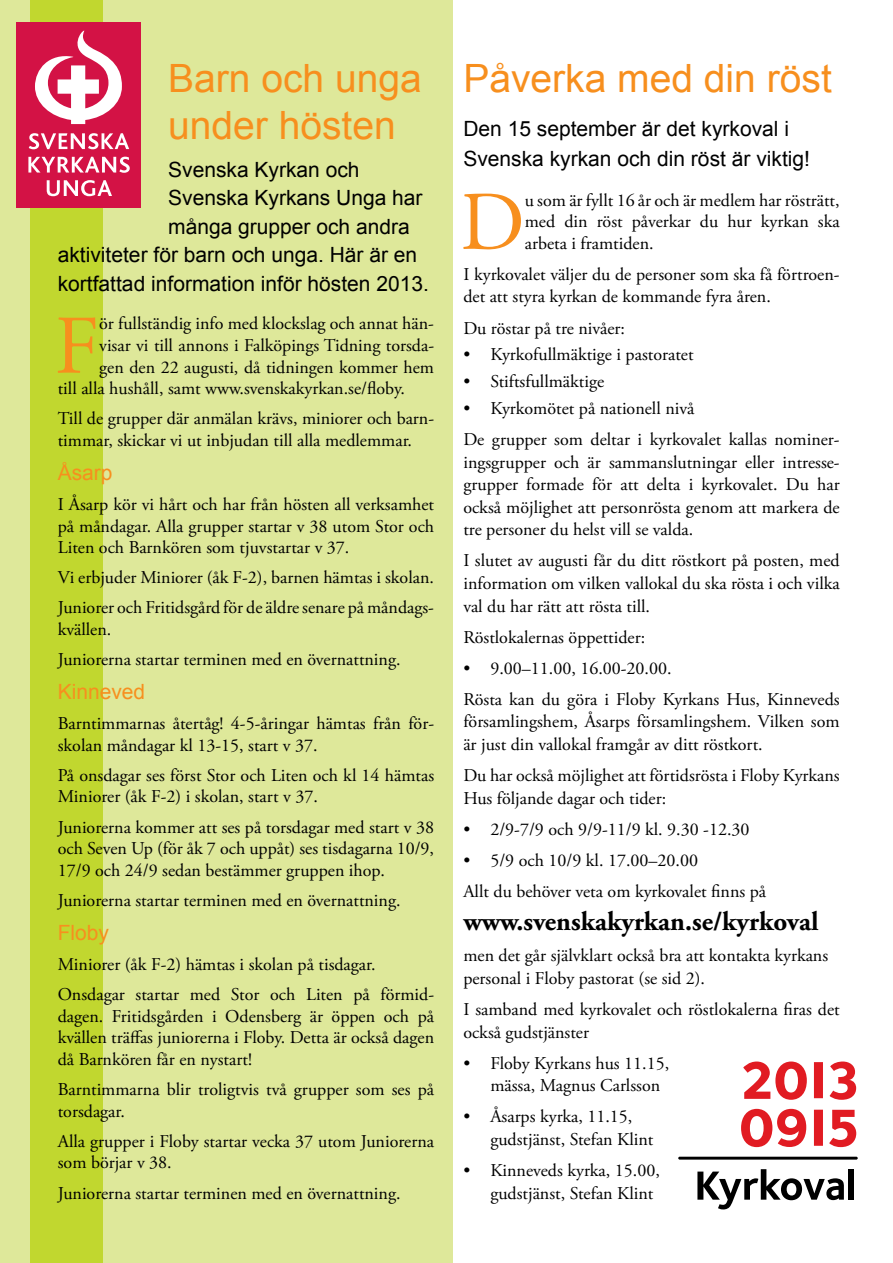
<style>
.page{position:relative;width:893px;height:1263px;background:#fff}
.page>*{position:absolute;margin:0;border:0;box-sizing:border-box;transform-origin:0 0}
.t1{font:83.1px "Adobe Garamond Pro";color:#f78f1e}
.t2{font:39px/46.8px "Arial";color:#f78f1e}
.t3{font:700 27px "Adobe Garamond Pro";color:#000}
.t4{font:21px/29.5px "Arial";color:#000}
.t5{font:21px "Arial";color:#f78f1e}
.t6{font:18px/21.6px "Adobe Garamond Pro";color:#000}
.t7{font:18px/22.5px "Adobe Garamond Pro";letter-spacing:-.02em;color:#000}
</style>
<div class="page">
<div style="left:0;top:0;width:452px;height:1263px;background:#dee89a"></div>
<svg style="left:743px;top:1061px;width:64px;height:39px"></svg>
<div style="left:814px;top:1110px;width:9px;height:36px;background:#e11b22"></div>
<div style="left:814px;top:1062px;width:9px;height:36px;background:#e11b22"></div>
<svg style="left:830px;top:1061px;width:26px;height:39px"></svg>
<svg style="left:741px;top:1109px;width:65px;height:38px"></svg>
<svg style="left:829px;top:1110px;width:27px;height:37px"></svg>
<svg style="left:697px;top:1169px;width:147px;height:40px"></svg>
<div style="left:848px;top:1169px;width:5px;height:31px;background:#000"></div>
<hr style="left:678px;top:1157px;width:180px;height:2px;background:#000">
<div style="left:31px;top:0;width:72px;height:1263px;background:#c1d72f"></div>
<div style="left:17px;top:22px;width:124px;height:185px;background:#d31245"></div>
<svg style="left:29px;top:133px;width:100px;height:16px"></svg>
<svg style="left:28px;top:157px;width:102px;height:16px"></svg>
<svg style="left:47px;top:180px;width:65px;height:16px"></svg>
<svg style="left:35px;top:30px;width:87px;height:94px"></svg>
<h2 class="t2" style="left:168px;top:55px;width:255px">Barn och unga under hösten</h2>
<h2 class="t2" style="left:463px;top:55px;width:370px">Påverka med din röst</h2>
<p class="t4" style="left:463px;top:115px;width:348px">Den 15 september är det kyrkoval i<br>Svenska kyrkan och din röst är viktig!</p>
<h1 class="t1" style="left:460px;top:173px;width:66px">D</h1>
<p class="t6" style="left:525px;top:190px;width:316px;text-align:justify">u som är fyllt 16 år och är medlem har rösträtt, med din röst påverkar du hur kyrkan ska arbeta i framtiden.</p>
<p class="t6" style="left:463px;top:263px;width:378px;line-height:22.5px">I kyrkovalet väljer du de personer som ska få förtroen&shy;det att styra kyrkan de kommande fyra åren.</p>
<p class="t6" style="left:463px;top:318px;width:163px">Du röstar på tre nivåer:</p>
<p class="t6" style="left:463px;top:344px;width:232px">• Kyrkofullmäktige i pastoratet</p>
<p class="t6" style="left:463px;top:371px;width:142px">• Stiftsfullmäktige</p>
<p class="t6" style="left:463px;top:393px;width:378px;line-height:31px">• Kyrkomötet på nationell nivå<br>De grupper som deltar i kyrkovalet kallas nominer-</p>
<p class="t6" style="left:463px;top:451px;width:378px;line-height:22.5px;text-align:justify">ingsgrupper och är sammanslutningar eller intresse&shy;grupper formade för att delta i kyrkovalet. Du har också möjlighet att personrösta genom att markera de tre personer du helst vill se valda.</p>
<p class="t6" style="left:463px;top:550px;width:378px;line-height:22.5px;text-align:justify">I slutet av augusti får du ditt röstkort på posten, med information om vilken vallokal du ska rösta i och vilka val du har rätt att rösta till.</p>
<p class="t6" style="left:463px;top:627px;width:183px">Röstlokalernas öppettider:</p>
<p class="t6" style="left:463px;top:653px;width:378px;line-height:31px">• 9.00–11.00, 16.00-20.00.<br>Rösta kan du göra i Floby Kyrkans Hus, Kinneveds</p>
<p class="t6" style="left:463px;top:711px;width:378px;line-height:22.5px">församlingshem, Åsarps församlingshem. Vilken som är just din vallokal framgår av ditt röstkort.</p>
<p class="t6" style="left:463px;top:765px;width:378px;line-height:22.5px">Du har också möjlighet att förtidsrösta i Floby Kyrkans<br>Hus följande dagar och tider:</p>
<p class="t6" style="left:463px;top:819px;width:288px">• 2/9-7/9 och 9/9-11/9 kl. 9.30 -12.30</p>
<p class="t6" style="left:463px;top:845px;width:304px;line-height:31px">• 5/9 och 10/9 kl. 17.00–20.00<br>Allt du behöver veta om kyrkovalet finns på</p>
<h3 class="t3" style="left:463px;top:906px;width:357px">www.svenskakyrkan.se/kyrkoval</h3>
<p class="t7" style="left:463px;top:945px;width:366px">men det går självklart också bra att kontakta kyrkans personal i Floby pastorat (se sid 2).</p>
<p class="t6" style="left:463px;top:999px;width:378px;line-height:22.5px">I samband med kyrkovalet och röstlokalerna firas det också gudstjänster</p>
<p class="t6" style="left:490px;top:1052px;width:180px;line-height:22.5px;text-indent:-27px">• Floby Kyrkans hus 11.15, mässa, Magnus Carlsson</p>
<p class="t6" style="left:490px;top:1106px;width:165px;line-height:22.5px;text-indent:-27px">• Åsarps kyrka, 11.15, gudstjänst, Stefan Klint</p>
<p class="t6" style="left:490px;top:1160px;width:171px;line-height:22.5px;text-indent:-27px">• Kinneveds kyrka, 15.00, gudstjänst, Stefan Klint</p>
<p class="t4" style="left:168px;top:155px;width:193px">Svenska Kyrkan och</p>
<p class="t4" style="left:168px;top:183px;width:256px">Svenska Kyrkans Unga har</p>
<p class="t4" style="left:168px;top:212px;width:243px">många grupper och andra</p>
<p class="t4" style="left:58px;top:240px;width:361px">aktiviteter för barn och unga. Här är en</p>
<p class="t4" style="left:58px;top:269px;width:373px">kortfattad information inför hösten 2013.</p>
<h1 class="t1" style="left:54px;top:296px;width:46px">F</h1>
<p class="t6" style="left:99px;top:314px;width:336px">ör fullständig info med klockslag och annat hän-</p>
<p class="t6" style="left:99px;top:335px;width:336px">visar vi till annons i Falköpings Tidning torsda-</p>
<p class="t6" style="left:99px;top:357px;width:336px">gen den 22 augusti, då tidningen kommer hem</p>
<p class="t6" style="left:58px;top:378px;width:349px">till alla hushåll, samt www.svenskakyrkan.se/floby.</p>
<p class="t6" style="left:58px;top:408px;width:378px">Till de grupper där anmälan krävs, miniorer och barn&shy;timmar, skickar vi ut inbjudan till alla medlemmar.</p>
<p class="t5" style="left:58px;top:459px;width:56px">Åsarp</p>
<p class="t6" style="left:58px;top:494px;width:378px;text-align:justify">I Åsarp kör vi hårt och har från hösten all verksamhet på måndagar. Alla grupper startar v 38 utom Stor och Liten och Barnkören som tjuvstartar v 37.</p>
<p class="t6" style="left:58px;top:563px;width:378px;line-height:30.2px">Vi erbjuder Miniorer (åk F-2), barnen hämtas i skolan.<br>Juniorer och Fritidsgård för de äldre senare på måndags-</p>
<p class="t6" style="left:58px;top:615px;width:344px;line-height:30.2px">kvällen.<br>Juniorerna startar terminen med en övernattning.</p>
<p class="t5" style="left:58px;top:678px;width:89px">Kinneved</p>
<p class="t6" style="left:58px;top:713px;width:378px">Barntimmarnas återtåg! 4-5-åringar hämtas från för&shy;skolan måndagar kl 13-15, start v 37.</p>
<p class="t6" style="left:58px;top:765px;width:378px">På onsdagar ses först Stor och Liten och kl 14 hämtas<br>Miniorer (åk F-2) i skolan, start v 37.</p>
<p class="t6" style="left:58px;top:817px;width:378px;text-align:justify">Juniorerna kommer att ses på torsdagar med start v 38 och Seven Up (för åk 7 och uppåt) ses tisdagarna 10/9, 17/9 och 24/9 sedan bestämmer gruppen ihop.</p>
<p class="t6" style="left:58px;top:890px;width:344px">Juniorerna startar terminen med en övernattning.</p>
<p class="t5" style="left:58px;top:918px;width:53px">Floby</p>
<p class="t6" style="left:58px;top:950px;width:378px;line-height:30.2px">Miniorer (åk F-2) hämtas i skolan på tisdagar.<br>Onsdagar startar med Stor och Liten på förmid-</p>
<p class="t6" style="left:58px;top:1006px;width:378px;text-align:justify">dagen. Fritidsgården i Odensberg är öppen och på kvällen träffas juniorerna i Floby. Detta är också dagen då Barnkören får en nystart!</p>
<p class="t6" style="left:58px;top:1079px;width:378px">Barntimmarna blir troligtvis två grupper som ses på torsdagar.</p>
<p class="t6" style="left:58px;top:1131px;width:378px">Alla grupper i Floby startar vecka 37 utom Juniorerna som börjar v 38.</p>
<p class="t6" style="left:58px;top:1183px;width:344px">Juniorerna startar terminen med en övernattning.</p>
</div>
